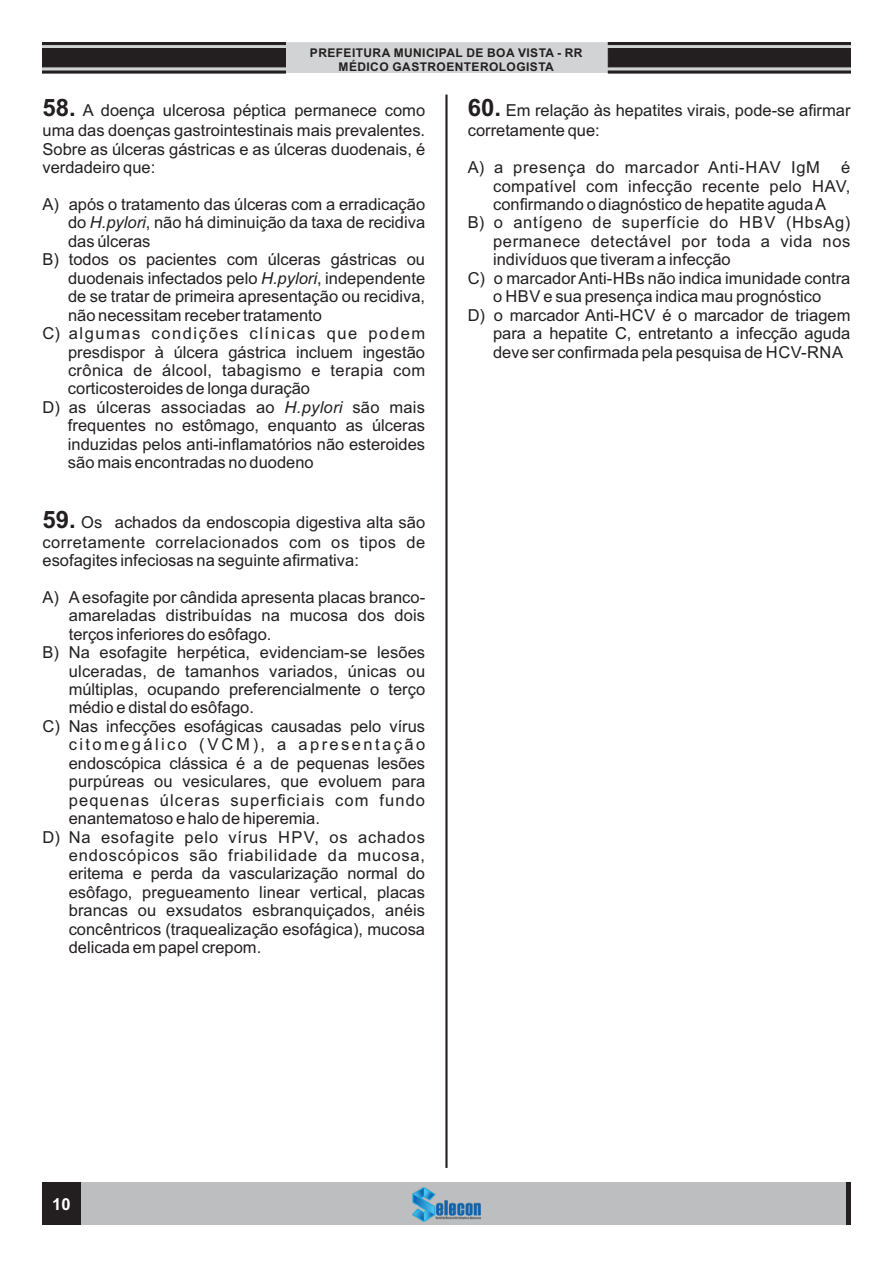
<style>
.page{position:relative;width:893px;height:1263px;background:#fff}
.page>*{position:absolute;margin:0;border:0;box-sizing:border-box;transform-origin:0 0}
.t1{font:16.5px/20px "Arial";color:#231f20}
.t2{font:16.5px/20px "Arial";letter-spacing:.03em;color:#231f20}
.t3{font:16.5px "Arial";letter-spacing:.025em;color:#231f20}
.t4{font:16.5px "Arial";letter-spacing:.05em;color:#231f20}
.t5{font:16.5px "Arial";letter-spacing:.04em;color:#231f20}
.t6{font:16.5px "Arial";letter-spacing:.07em;color:#231f20}
.t7{font:16.5px "Arial";letter-spacing:.095em;color:#231f20}
.t8{font:16.5px "Arial";letter-spacing:.035em;color:#231f20}
.t9{font:16.5px "Arial";letter-spacing:.145em;color:#231f20}
.t10{font:700 16.5px "Arial";color:#fff}
.t11{font:700 12px/13.4px "Arial";letter-spacing:.035em;color:#231f20;text-align:center}
.s1{font-weight:700;font-size:24px}
.s2{font-style:italic}
</style>
<div class="page">
<div style="left:43px;top:1182px;width:807px;height:43px;background:#bcbec0"></div>
<img style="left:413px;top:1188px;width:67px;height:33px">
<hr style="left:846px;top:1182px;width:4px;height:43px;background:#231f20">
<div style="left:43px;top:1182px;width:38px;height:43px;background:#231f20"></div>
<svg style="left:42px;top:42px;width:809px;height:32px"></svg>
<hr style="left:445px;top:95px;width:3px;height:1073px;background:#231f20">
<p class="t11" style="left:310px;top:47px;width:274px">PREFEITURA MUNICIPAL DE BOA VISTA - RR<br>MÉDICO GASTROENTEROLOGISTA</p>
<p class="t1" style="left:43px;top:102px;width:384px"><span class="s1">58.</span> A doença ulcerosa péptica permanece como uma das doenças gastrointestinais mais prevalentes.</p>
<p class="t1" style="left:43px;top:141px;width:384px;line-height:18.5px">Sobre as úlceras gástricas e as úlceras duodenais, é verdadeiro que:</p>
<p class="t1" style="left:43px;top:196px;width:384px">A) após o tratamento das úlceras com a erradicação</p>
<p class="t1" style="left:68px;top:214px;width:359px">do <span class="s2">H.pylori</span>, não há diminuição da taxa de recidiva</p>
<p class="t1" style="left:68px;top:233px;width:84px">das úlceras</p>
<p class="t1" style="left:43px;top:251px;width:384px">B) todos os pacientes com úlceras gástricas ou</p>
<p class="t1" style="left:68px;top:269px;width:359px">duodenais infectados pelo <span class="s2">H.pylori</span>, independente</p>
<p class="t1" style="left:68px;top:288px;width:359px">de se tratar de primeira apresentação ou recidiva,</p>
<p class="t1" style="left:68px;top:306px;width:256px">não necessitam receber tratamento</p>
<p class="t7" style="left:43px;top:327px;width:384px">C) algumas condições clínicas que podem</p>
<p class="t1" style="left:68px;top:343px;width:359px">presdispor à úlcera gástrica incluem ingestão</p>
<p class="t3" style="left:68px;top:364px;width:359px">crônica de álcool, tabagismo e terapia com</p>
<p class="t1" style="left:68px;top:380px;width:244px">corticosteroides de longa duração</p>
<p class="t1" style="left:42px;top:399px;width:384px">D) as úlceras associadas ao <span class="s2">H.pylori</span> são mais</p>
<p class="t1" style="left:68px;top:417px;width:359px">frequentes no estômago, enquanto as úlceras</p>
<p class="t1" style="left:68px;top:435px;width:359px">induzidas pelos anti-inflamatórios não esteroides</p>
<p class="t1" style="left:68px;top:454px;width:247px">são mais encontradas no duodeno</p>
<p class="t1" style="left:468px;top:102px;width:384px"><span class="s1">60.</span> Em relação às hepatites virais, pode-se afirmar corretamente que:</p>
<p class="t5" style="left:468px;top:161px;width:354px">A) a presença do marcador Anti-HAV IgM</p>
<p class="t1" style="left:841px;top:159px;width:11px">é</p>
<p class="t3" style="left:493px;top:180px;width:359px">compatível com infecção recente pelo HAV,</p>
<p class="t1" style="left:493px;top:196px;width:335px">confirmando o diagnóstico de hepatite aguda A</p>
<p class="t5" style="left:468px;top:216px;width:384px">B) o antígeno de superfície do HBV (HbsAg)</p>
<p class="t8" style="left:493px;top:235px;width:359px">permanece detectável por toda a vida nos</p>
<p class="t1" style="left:493px;top:251px;width:239px">indivíduos que tiveram a infecção</p>
<p class="t1" style="left:468px;top:269px;width:384px">C) o marcador Anti-HBs não indica imunidade contra</p>
<p class="t1" style="left:493px;top:288px;width:330px">o HBV e sua presença indica mau prognóstico</p>
<p class="t1" style="left:468px;top:306px;width:384px">D) o marcador Anti-HCV é o marcador de triagem</p>
<p class="t1" style="left:493px;top:325px;width:359px">para a hepatite C, entretanto a infecção aguda</p>
<p class="t1" style="left:493px;top:343px;width:351px">deve ser confirmada pela pesquisa de HCV-RNA</p>
<p class="t2" style="left:43px;top:513px;width:384px"><span class="s1">59.</span> Os achados da endoscopia digestiva alta são corretamente correlacionados com os tipos de</p>
<p class="t1" style="left:43px;top:552px;width:318px">esofagites infeciosas na seguinte afirmativa:</p>
<p class="t1" style="left:43px;top:589px;width:384px">A) Aesofagite por cândida apresenta placas branco-</p>
<p class="t1" style="left:69px;top:607px;width:358px">amareladas distribuídas na mucosa dos dois</p>
<p class="t1" style="left:69px;top:625px;width:204px">terços inferiores do esôfago.</p>
<p class="t1" style="left:42px;top:644px;width:384px">B) Na esofagite herpética, evidenciam-se lesões</p>
<p class="t1" style="left:69px;top:662px;width:358px">ulceradas, de tamanhos variados, únicas ou</p>
<p class="t1" style="left:69px;top:681px;width:358px">múltiplas, ocupando preferencialmente o terço</p>
<p class="t1" style="left:69px;top:699px;width:187px">médio e distal do esôfago.</p>
<p class="t1" style="left:42px;top:718px;width:384px">C) Nas infecções esofágicas causadas pelo vírus</p>
<p class="t9" style="left:69px;top:738px;width:358px">citomegálico (VCM), a apresentação</p>
<p class="t1" style="left:69px;top:754px;width:358px">endoscópica clássica é a de pequenas lesões</p>
<p class="t1" style="left:69px;top:773px;width:358px">purpúreas ou vesiculares, que evoluem para</p>
<p class="t6" style="left:69px;top:794px;width:358px">pequenas úlceras superficiais com fundo</p>
<p class="t1" style="left:69px;top:810px;width:253px">enantematoso e halo de hiperemia.</p>
<p class="t4" style="left:42px;top:830px;width:384px">D) Na esofagite pelo vírus HPV, os achados</p>
<p class="t4" style="left:69px;top:849px;width:358px">endoscópicos são friabilidade da mucosa,</p>
<p class="t1" style="left:69px;top:865px;width:358px">eritema e perda da vascularização normal do</p>
<p class="t1" style="left:69px;top:883px;width:358px">esôfago, pregueamento linear vertical, placas</p>
<p class="t1" style="left:69px;top:902px;width:358px">brancas ou exsudatos esbranquiçados, anéis</p>
<p class="t1" style="left:69px;top:920px;width:358px">concêntricos (traquealização esofágica), mucosa</p>
<p class="t1" style="left:69px;top:939px;width:194px">delicada em papel crepom.</p>
<p class="t10" style="left:52px;top:1197px;width:20px">10</p>
</div>
